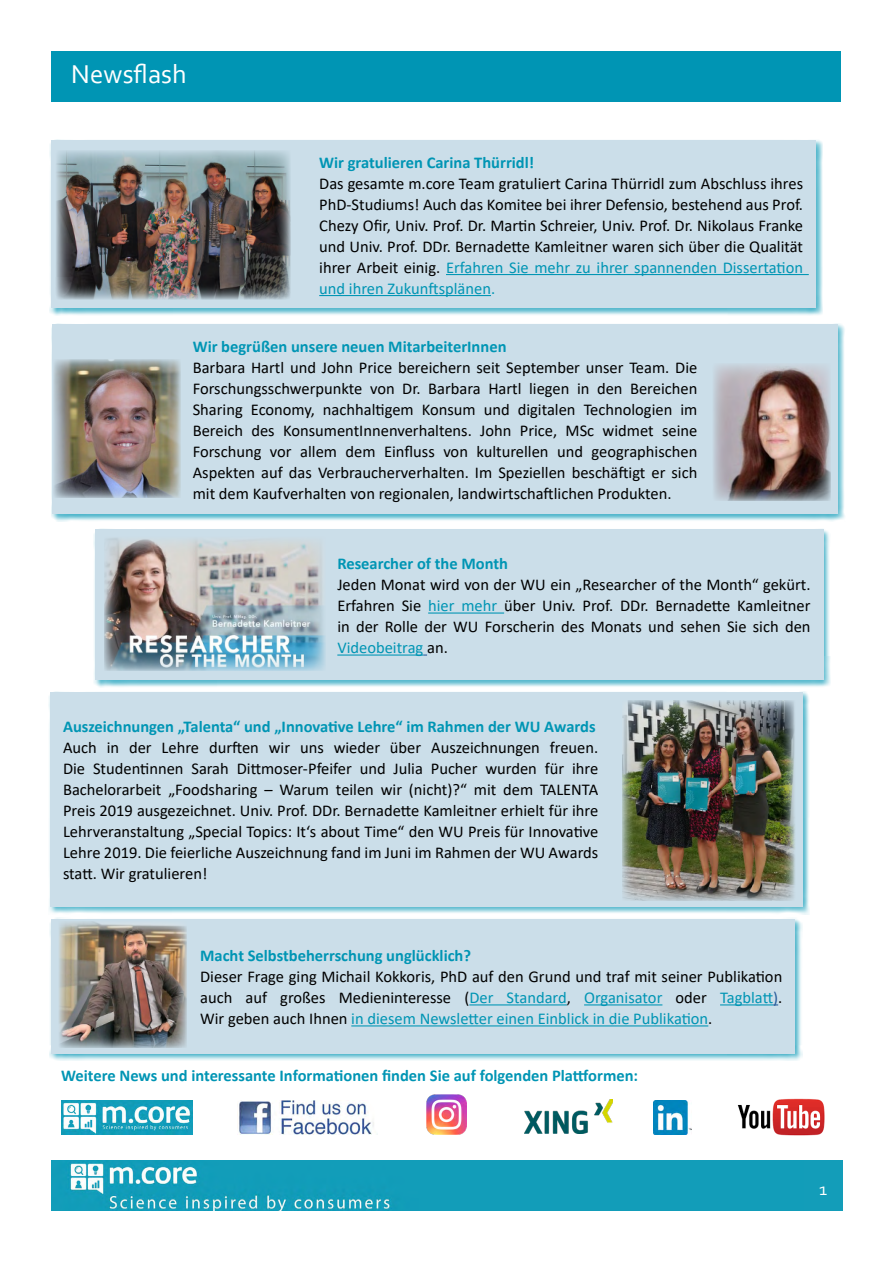
<style>
.page{position:relative;width:893px;height:1263px;background:#fff}
.page>*{position:absolute;margin:0;border:0;box-sizing:border-box;transform-origin:0 0}
.t1{font:27px "Corbel";color:#fff}
.t2{font:18px "Corbel";color:#fff}
.t3{font:16.5px/21px "Calibri";color:#000;text-align:justify}
.t4{font:700 16.5px "Calibri";color:#0095b4}
.s1{color:#0095b4}
.s2{color:#275b9b}
</style>
<div class="page">
<img style="left:51px;top:1160px;width:754px;height:51px">
<div style="left:805px;top:1160px;width:37px;height:51px;background:#139db9"></div>
<div style="left:51px;top:51px;width:790px;height:50px;background:#0095b4"></div>
<img style="left:62px;top:1100px;width:131px;height:34px">
<img style="left:239px;top:1100px;width:135px;height:34px">
<img style="left:524px;top:1099px;width:89px;height:35px">
<img style="left:654px;top:1101px;width:37px;height:33px">
<img style="left:737px;top:1098px;width:88px;height:38px">
<div style="left:50px;top:139px;width:773px;height:177px;background:#0095b4;opacity:.7"></div>
<div style="left:51px;top:141px;width:765px;height:167px;background:#cbdee9"></div>
<hr style="left:446px;top:274px;width:363px;height:1px;background:#0095b4">
<hr style="left:319px;top:295px;width:172px;height:1px;background:#0095b4">
<img style="left:56px;top:150px;width:235px;height:149px">
<div style="left:93px;top:528px;width:738px;height:160px;background:#0095b4;opacity:.7"></div>
<div style="left:95px;top:530px;width:728px;height:150px;background:#cbdee9"></div>
<hr style="left:428px;top:612px;width:76px;height:2px;background:#0095b4">
<hr style="left:337px;top:654px;width:86px;height:2px;background:#0095b4">
<img style="left:104px;top:538px;width:221px;height:133px">
<img style="left:426px;top:1095px;width:40px;height:39px">
<div style="left:50px;top:918px;width:753px;height:143px;background:#0095b4;opacity:.7"></div>
<div style="left:51px;top:919px;width:744px;height:134px;background:#cbdee9"></div>
<hr style="left:469px;top:1004px;width:98px;height:1px;background:#0095b4">
<hr style="left:584px;top:1004px;width:78px;height:1px;background:#0095b4">
<hr style="left:720px;top:1004px;width:53px;height:1px;background:#0095b4">
<hr style="left:351px;top:1025px;width:357px;height:1px;background:#0095b4">
<img style="left:59px;top:921px;width:128px;height:127px">
<div style="left:48px;top:691px;width:762px;height:223px;background:#0095b4;opacity:.7"></div>
<div style="left:50px;top:692px;width:752px;height:214px;background:#cbdee9"></div>
<img style="left:622px;top:700px;width:173px;height:201px">
<div style="left:51px;top:323px;width:794px;height:199px;background:#0095b4;opacity:.7"></div>
<div style="left:52px;top:325px;width:786px;height:189px;background:#cbdee9"></div>
<img style="left:53px;top:359px;width:127px;height:139px">
<img style="left:713px;top:364px;width:118px;height:137px">
<h1 class="t1" style="left:71px;top:57px;width:117px">Newsflash</h1>
<p class="t4" style="left:319px;top:151px;width:216px">Wir gratulieren Carina Thürridl!</p>
<p class="t3" style="left:319px;top:172px;width:485px">Das gesamte m.core Team gratuliert Carina Thürridl zum Abschluss ihres PhD-Studiums! Auch das Komitee bei ihrer Defensio, bestehend aus Prof.<br>Chezy Ofir, Univ. Prof. Dr. Martin Schreier, Univ. Prof. Dr. Nikolaus Franke und Univ. Prof. DDr. Bernadette Kamleitner waren sich über die Qualität ihrer Arbeit einig. <span class="s1">Erfahren Sie mehr zu ihrer spannenden Dissertation und ihren Zukunftsplänen.</span></p>
<p class="t4" style="left:193px;top:335px;width:315px">Wir begrüßen unsere neuen MitarbeiterInnen</p>
<p class="t3" style="left:193px;top:357px;width:506px">Barbara Hartl und John Price bereichern seit September unser Team. Die Forschungsschwerpunkte von Dr. Barbara Hartl liegen in den Bereichen Sharing Economy, nachhaltigem Konsum und digitalen Technologien im Bereich des KonsumentInnenverhaltens. John Price, MSc widmet seine Forschung vor allem dem Einfluss von kulturellen und geographischen Aspekten auf das Verbraucherverhalten. Im Speziellen beschäftigt er sich mit dem Kaufverhalten von regionalen, landwirtschaftlichen Produkten.</p>
<p class="t4" style="left:337px;top:552px;width:172px">Researcher of the Month</p>
<p class="t3" style="left:337px;top:574px;width:475px">Jeden Monat wird von der WU ein „Researcher of the Month“ gekürt.<br>Erfahren Sie <span class="s1">hier mehr</span> über Univ. Prof. DDr. Bernadette Kamleitner in der Rolle der WU Forscherin des Monats und sehen Sie sich den <span class="s1">Videobeitrag</span> an.</p>
<p class="t4" style="left:63px;top:715px;width:534px">Auszeichnungen „Talenta“ und „Innovative Lehre“ im Rahmen der WU Awards</p>
<p class="t3" style="left:63px;top:737px;width:537px">Auch in der Lehre durften wir uns wieder über Auszeichnungen freuen.<br>Die Studentinnen Sarah Dittmoser-Pfeifer und Julia Pucher wurden für ihre Bachelorarbeit „Foodsharing – Warum teilen wir (nicht)?“ mit dem TALENTA Preis 2019 ausgezeichnet. Univ. Prof. DDr. Bernadette Kamleitner erhielt für ihre Lehrveranstaltung „Special Topics: It‘s about Time“ den WU Preis für Innovative Lehre 2019. Die feierliche Auszeichnung fand im Juni im Rahmen der WU Awards statt. Wir gratulieren!</p>
<p class="t4" style="left:200px;top:944px;width:272px">Macht Selbstbeherrschung unglücklich?</p>
<p class="t3" style="left:200px;top:966px;width:584px">Dieser Frage ging Michail Kokkoris, PhD auf den Grund und traf mit seiner Publikation auch auf großes Medieninteresse (<span class="s1">Der Standard</span>, <span class="s1">Organisator</span> oder <span class="s1">Tagblatt</span><span class="s2">)</span>.<br>Wir geben auch Ihnen <span class="s1">in diesem Newsletter einen Einblick in die Publikation</span>.</p>
<p class="t4" style="left:61px;top:1064px;width:578px">Weitere News und interessante Informationen finden Sie auf folgenden Plattformen:</p>
<p class="t2" style="left:819px;top:1178px;width:10px">1</p>
</div>
